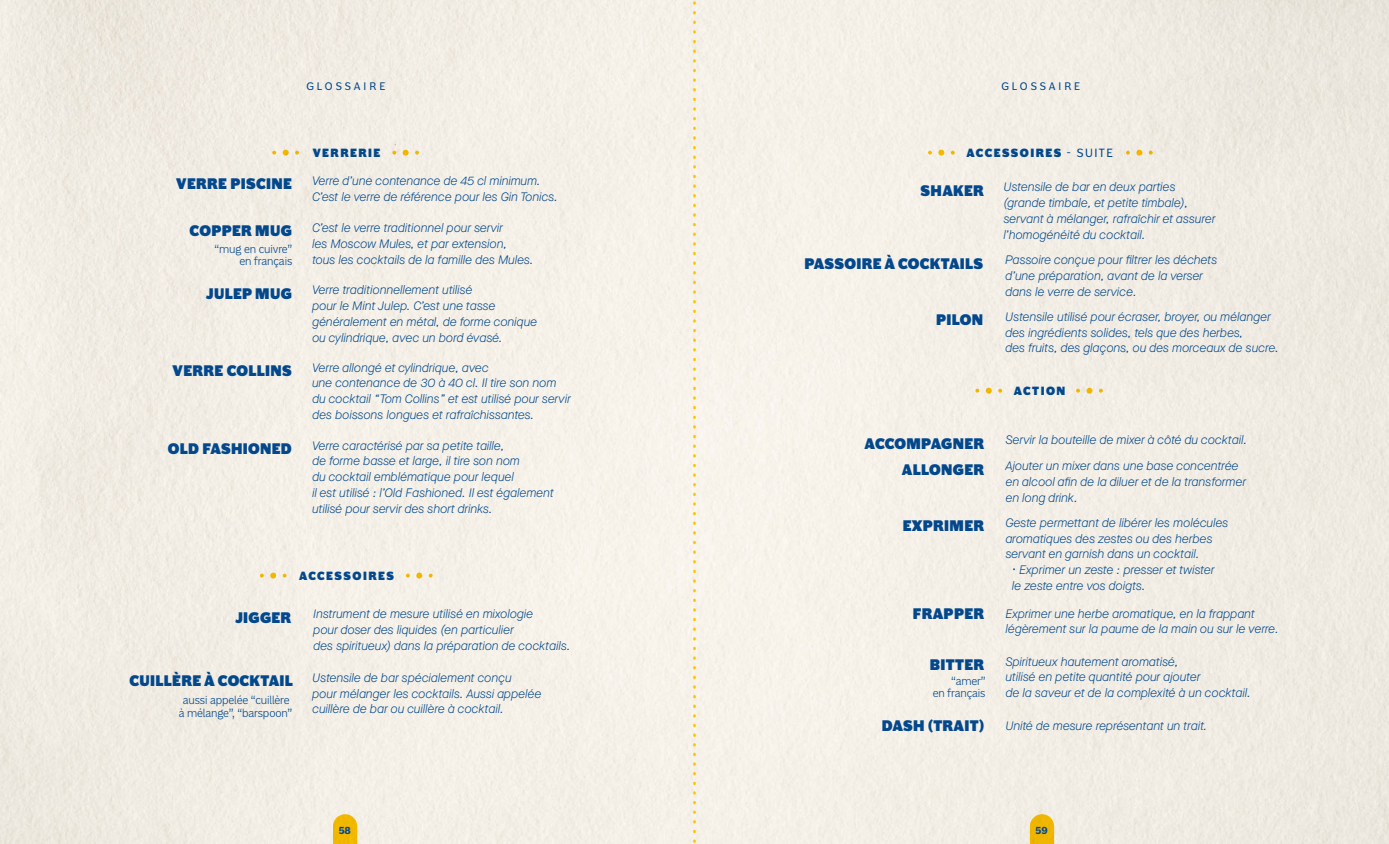
<style>
.page{position:relative;width:1389px;height:844px;background:#fff}
.page>*{position:absolute;margin:0;border:0;box-sizing:border-box;transform-origin:0 0}
.t1{font:900 15.75px "Americane";letter-spacing:.02em;color:#03488c}
.t2{font:italic 300 12.25px/15.8px "Maison Neue";letter-spacing:-.01em;color:#03488c}
.t3{font:300 12.25px/12.2px "Americane";letter-spacing:-.01em;color:#03488c;text-align:right}
.t4{font:900 12.25px "Americane";letter-spacing:.12em;color:#03488c}
.t5{font:11.2px "Americane";letter-spacing:.26em;color:#03488c}
.t6{font:700 10.5px "Americane";color:#03488c}
.s1{font-family:"Americane";font-weight:900;font-style:normal;font-size:15.75px}
.s2{font-weight:400}
</style>
<div class="page">
<div style="left:0;top:0;width:1389px;height:843px;background:#f3efe6"></div>
<svg style="left:403px;top:150px;width:6px;height:5px"></svg>
<svg style="left:392px;top:151px;width:4px;height:3px"></svg>
<svg style="left:415px;top:151px;width:4px;height:3px"></svg>
<svg style="left:283px;top:150px;width:6px;height:5px"></svg>
<svg style="left:272px;top:151px;width:4px;height:3px"></svg>
<svg style="left:295px;top:151px;width:4px;height:3px"></svg>
<svg style="left:416px;top:572px;width:6px;height:6px"></svg>
<svg style="left:406px;top:573px;width:4px;height:4px"></svg>
<svg style="left:429px;top:573px;width:4px;height:4px"></svg>
<svg style="left:270px;top:572px;width:6px;height:6px"></svg>
<svg style="left:260px;top:573px;width:4px;height:4px"></svg>
<svg style="left:283px;top:573px;width:4px;height:4px"></svg>
<svg style="left:938px;top:150px;width:6px;height:5px"></svg>
<svg style="left:928px;top:151px;width:4px;height:3px"></svg>
<svg style="left:951px;top:151px;width:4px;height:3px"></svg>
<svg style="left:1136px;top:150px;width:6px;height:5px"></svg>
<svg style="left:1126px;top:151px;width:4px;height:3px"></svg>
<svg style="left:1149px;top:151px;width:4px;height:3px"></svg>
<svg style="left:986px;top:387px;width:6px;height:6px"></svg>
<svg style="left:975px;top:388px;width:4px;height:4px"></svg>
<svg style="left:998px;top:388px;width:4px;height:4px"></svg>
<svg style="left:1086px;top:387px;width:6px;height:6px"></svg>
<svg style="left:1076px;top:388px;width:4px;height:4px"></svg>
<svg style="left:1099px;top:388px;width:4px;height:4px"></svg>
<svg style="left:1030px;top:814px;width:24px;height:29px"></svg>
<svg style="left:333px;top:814px;width:24px;height:29px"></svg>
<svg style="left:693px;top:0;width:3px;height:843px;background:#f7e6af"></svg>
<p class="t5" style="left:306px;top:80px;width:80px">GLOSSAIRE</p>
<p class="t4" style="left:313px;top:145px;width:69px">VERRERIE</p>
<p class="t1" style="left:176px;top:175px;width:117px">VERRE PISCINE</p>
<p class="t2" style="left:312px;top:174px;width:247px">Verre d’une contenance de 45 cl minimum.<br>C’est le verre de référence pour les Gin Tonics.</p>
<p class="t1" style="left:190px;top:222px;width:104px">COPPER MUG</p>
<p class="t2" style="left:312px;top:221px;width:223px">C’est le verre traditionnel pour servir<br>les Moscow Mules, et par extension, tous les cocktails de la famille des Mules.</p>
<p class="t1" style="left:206px;top:284px;width:87px">JULEP MUG</p>
<p class="t2" style="left:312px;top:283px;width:227px">Verre traditionnellement utilisé<br>pour le Mint Julep. C’est une tasse généralement en métal, de forme conique ou cylindrique, avec un bord évasé.</p>
<p class="t1" style="left:173px;top:362px;width:121px">VERRE COLLINS</p>
<p class="t2" style="left:312px;top:360px;width:260px">Verre allongé et cylindrique, avec<br>une contenance de 30 à 40 cl. Il tire son nom du cocktail “Tom Collins” et est utilisé pour servir des boissons longues et rafraîchissantes.</p>
<p class="t1" style="left:168px;top:439px;width:125px">OLD FASHIONED</p>
<p class="t2" style="left:312px;top:438px;width:243px">Verre caractérisé par sa petite taille,<br>de forme basse et large, il tire son nom<br>du cocktail emblématique pour lequel<br>il est utilisé : l’Old Fashioned. Il est également utilisé pour servir des short drinks.</p>
<p class="t3" style="left:215px;top:243px;width:79px">“mug en cuivre” en français</p>
<p class="t4" style="left:299px;top:569px;width:96px">ACCESSOIRES</p>
<p class="t1" style="left:235px;top:608px;width:57px">JIGGER</p>
<p class="t2" style="left:313px;top:607px;width:259px">Instrument de mesure utilisé en mixologie<br>pour doser des liquides (en particulier<br>des spiritueux) dans la préparation de cocktails.</p>
<p class="t2" style="left:312px;top:670px;width:231px;text-indent:-183px"><span class="s1">CUILLÈRE À COCKTAIL</span> Ustensile de bar spécialement conçu<br>pour mélanger les cocktails. Aussi appelée cuillère de bar ou cuillère à cocktail.</p>
<p class="t3" style="left:179px;top:694px;width:115px;text-align:center">aussi appelée “cuillère à mélange”, “barspoon”</p>
<p class="t5" style="left:1001px;top:80px;width:80px">GLOSSAIRE</p>
<p class="t4" style="left:967px;top:145px;width:148px">ACCESSOIRES <span class="s2">- SUITE</span></p>
<p class="t2" style="left:1003px;top:180px;width:213px;text-indent:-83px"><span class="s1">SHAKER</span> Ustensile de bar en deux parties (grande timbale, et petite timbale), servant à mélanger, rafraîchir et assurer l’homogénéité du cocktail.</p>
<p class="t1" style="left:805px;top:254px;width:180px">PASSOIRE À COCKTAILS</p>
<p class="t2" style="left:1005px;top:253px;width:214px">Passoire conçue pour filtrer les déchets d’une préparation, avant de la verser dans le verre de service.</p>
<p class="t1" style="left:936px;top:311px;width:49px">PILON</p>
<p class="t2" style="left:1005px;top:309px;width:275px">Ustensile utilisé pour écraser, broyer, ou mélanger des ingrédients solides, tels que des herbes,<br>des fruits, des glaçons, ou des morceaux de sucre.</p>
<p class="t4" style="left:1014px;top:384px;width:53px">ACTION</p>
<p class="t1" style="left:865px;top:434px;width:121px">ACCOMPAGNER</p>
<p class="t2" style="left:1005px;top:433px;width:243px">Servir la bouteille de mixer à côté du cocktail.</p>
<p class="t1" style="left:902px;top:460px;width:84px">ALLONGER</p>
<p class="t2" style="left:1005px;top:459px;width:242px">Ajouter un mixer dans une base concentrée en alcool afin de la diluer et de la transformer en long drink.</p>
<p class="t1" style="left:903px;top:517px;width:83px">EXPRIMER</p>
<p class="t2" style="left:1005px;top:515px;width:224px">Geste permettant de libérer les molécules aromatiques des zestes ou des herbes servant en garnish dans un cocktail.</p>
<p class="t2" style="left:1012px;top:563px;width:204px">• Exprimer un zeste : presser et twister le zeste entre vos doigts.</p>
<p class="t1" style="left:913px;top:605px;width:73px">FRAPPER</p>
<p class="t2" style="left:1005px;top:606px;width:275px">Exprimer une herbe aromatique, en la frappant légèrement sur la paume de la main ou sur le verre.</p>
<p class="t1" style="left:930px;top:655px;width:56px">BITTER</p>
<p class="t2" style="left:1005px;top:654px;width:247px">Spiritueux hautement aromatisé,<br>utilisé en petite quantité pour ajouter<br>de la saveur et de la complexité à un cocktail.</p>
<p class="t3" style="left:933px;top:675px;width:54px">“amer”<br>en français</p>
<p class="t1" style="left:882px;top:716px;width:104px">DASH (TRAIT)</p>
<p class="t2" style="left:1005px;top:718px;width:203px">Unité de mesure représentant un trait.</p>
<p class="t6" style="left:339px;top:826px;width:14px">58</p>
<p class="t6" style="left:1036px;top:826px;width:14px">59</p>
</div>
